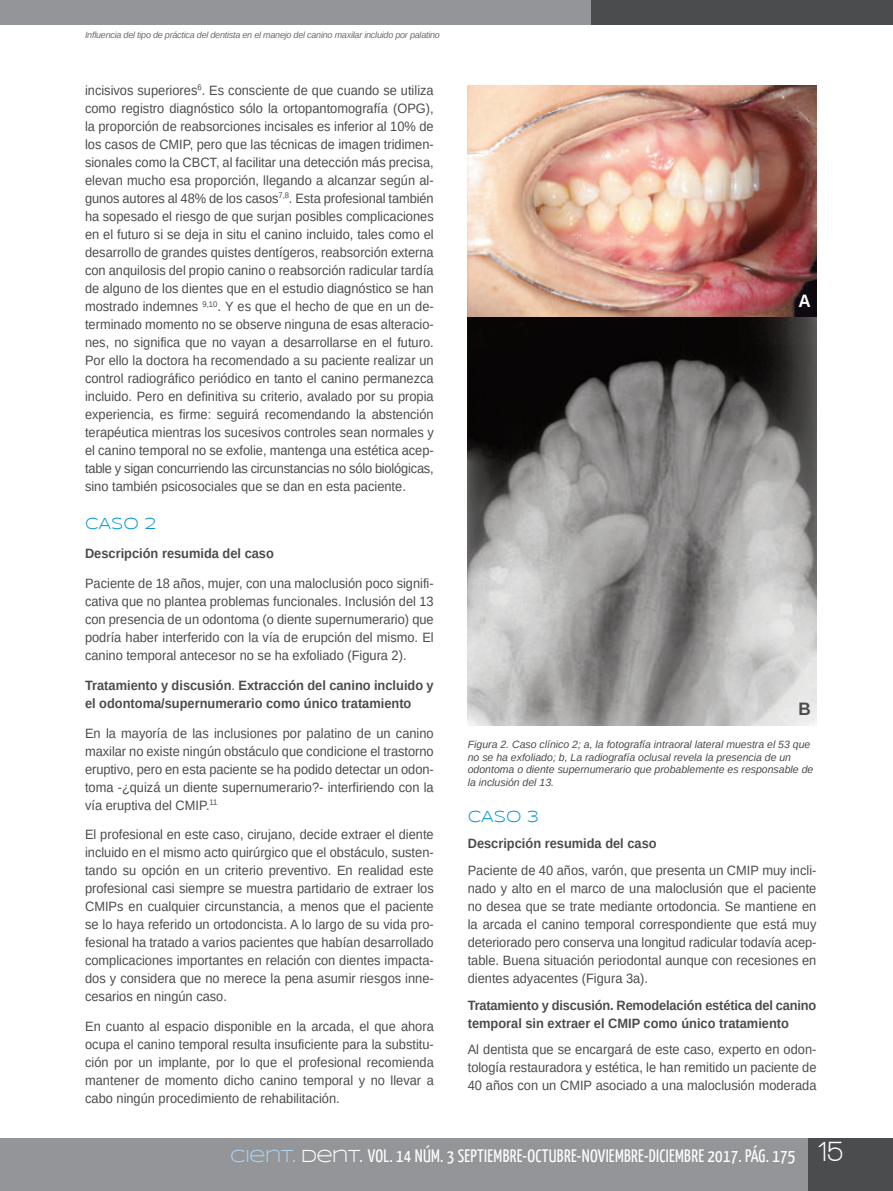
<style>
.page{position:relative;width:893px;height:1191px;background:#fff}
.page>*{position:absolute;margin:0;border:0;box-sizing:border-box;transform-origin:0 0}
.t1{font:700 30px "Walkway";color:#fff;scale:.9 1}
.t2{font:18px "Yanone Kaffeesatz";letter-spacing:.015em;color:#fff}
.t3{font:700 18px "Arimo";color:#fff;scale:.95 1}
.t4{font:700 18px "Arimo";color:#4b4c4d;scale:.95 1}
.t5{font:16.5px "Syncopate";letter-spacing:-.005em;color:#0a98d4;scale:.95 1}
.t6{font:13.5px/18px "Arimo";color:#4b4c4d;text-align:justify;scale:.95 1}
.t7{font:700 13.5px/18px "Arimo";color:#4b4c4d;scale:.95 1}
.t8{font:italic 10.5px/12.6px "Arimo";color:#4b4c4d}
.t9{font:italic 9px "Arimo";letter-spacing:-.025em;color:#6c6d70}
.s1{font-weight:400}
.s2{font-family:"Syncopate";color:#add2ed}
.s3{font-family:"Syncopate"}
</style>
<div class="page">
<div style="left:0;top:1138px;width:893px;height:53px;background:#939598"></div>
<div style="left:0;top:0;width:599px;height:25px;background:#939598"></div>
<div style="left:591px;top:0;width:302px;height:25px;background:#4b4c4d"></div>
<div style="left:808px;top:1138px;width:85px;height:53px;background:#4b4c4d"></div>
<img style="left:468px;top:85px;width:348px;height:233px">
<svg style="left:468px;top:318px;width:348px;height:407px;background:#81807f"></svg>
<p class="t9" style="left:85px;top:30px;width:356px">influencia del tipo de práctica del dentista en el manejo del canino maxilar incluido por palatino</p>
<p class="t6" style="left:85px;top:81px;width:369px">incisivos superiores<sup>6</sup>. Es consciente de que cuando se utiliza como registro diagnóstico sólo la ortopantomografía (OPG), la proporción de reabsorciones incisales es inferior al 10% de los casos de CMIP, pero que las técnicas de imagen tridimen&shy;sionales como la CBCT, al facilitar una detección más precisa, elevan mucho esa proporción, llegando a alcanzar según al&shy;gunos autores al 48% de los casos<sup>7,8</sup>. Esta profesional también ha sopesado el riesgo de que surjan posibles complicaciones en el futuro si se deja in situ el canino incluido, tales como el desarrollo de grandes quistes dentígeros, reabsorción externa con anquilosis del propio canino o reabsorción radicular tardía de alguno de los dientes que en el estudio diagnóstico se han mostrado indemnes <sup>9,10</sup>. y es que el hecho de que en un de&shy;terminado momento no se observe ninguna de esas alteracio&shy;nes, no significa que no vayan a desarrollarse en el futuro.<br>Por ello la doctora ha recomendado a su paciente realizar un control radiográfico periódico en tanto el canino permanezca incluido. Pero en definitiva su criterio, avalado por su propia experiencia, es firme: seguirá recomendando la abstención terapéutica mientras los sucesivos controles sean normales y el canino temporal no se exfolie, mantenga una estética acep&shy;table y sigan concurriendo las circunstancias no sólo biológicas, sino también psicosociales que se dan en esta paciente.</p>
<p class="t5" style="left:85px;top:516px;width:76px">CASO 2</p>
<p class="t7" style="left:85px;top:544px;width:200px">Descripción resumida del caso</p>
<p class="t6" style="left:85px;top:574px;width:369px">Paciente de 18 años, mujer, con una maloclusión poco signifi&shy;cativa que no plantea problemas funcionales. Inclusión del 13 con presencia de un odontoma (o diente supernumerario) que podría haber interferido con la vía de erupción del mismo. El canino temporal antecesor no se ha exfoliado (Figura 2).</p>
<p class="t7" style="left:85px;top:676px;width:369px">Tratamiento y discusión<span class="s1">.</span> Extracción del canino incluido y el odontoma/supernumerario como único tratamiento</p>
<p class="t6" style="left:85px;top:724px;width:369px">En la mayoría de las inclusiones por palatino de un canino maxilar no existe ningún obstáculo que condicione el trastorno eruptivo, pero en esta paciente se ha podido detectar un odon&shy;toma -¿quizá un diente supernumerario?- interfiriendo con la vía eruptiva del CMIP.<sup>11</sup></p>
<p class="t6" style="left:85px;top:825px;width:369px">El profesional en este caso, cirujano, decide extraer el diente incluido en el mismo acto quirúrgico que el obstáculo, susten&shy;tando su opción en un criterio preventivo. En realidad este profesional casi siempre se muestra partidario de extraer los CMIPs en cualquier circunstancia, a menos que el paciente se lo haya referido un ortodoncista. A lo largo de su vida pro&shy;fesional ha tratado a varios pacientes que habían desarrollado complicaciones importantes en relación con dientes impacta&shy;dos y considera que no merece la pena asumir riesgos inne&shy;cesarios en ningún caso.</p>
<p class="t6" style="left:85px;top:1017px;width:369px">En cuanto al espacio disponible en la arcada, el que ahora ocupa el canino temporal resulta insuficiente para la substitu&shy;ción por un implante, por lo que el profesional recomienda mantener de momento dicho canino temporal y no llevar a cabo ningún procedimiento de rehabilitación.</p>
<h2 class="t3" style="left:798px;top:290px;width:14px">A</h2>
<h2 class="t4" style="left:798px;top:699px;width:14px">B</h2>
<p class="t8" style="left:468px;top:738px;width:347px">Figura 2. caso clínico 2; a, la fotografía intraoral lateral muestra el 53 que no se ha exfoliado; b, la radiografía oclusal revela la presencia de un odontoma o diente supernumerario que probablemente es responsable de la inclusión del 13.</p>
<p class="t5" style="left:468px;top:809px;width:76px">CASO 3</p>
<p class="t7" style="left:468px;top:834px;width:200px">Descripción resumida del caso</p>
<p class="t6" style="left:468px;top:861px;width:369px">Paciente de 40 años, varón, que presenta un CMIP muy incli&shy;nado y alto en el marco de una maloclusión que el paciente no desea que se trate mediante ortodoncia. Se mantiene en la arcada el canino temporal correspondiente que está muy deteriorado pero conserva una longitud radicular todavía acep&shy;table. Buena situación periodontal aunque con recesiones en dientes adyacentes (Figura 3a).</p>
<p class="t7" style="left:468px;top:995px;width:369px">Tratamiento y discusión. Remodelación estética del canino temporal sin extraer el CMIP como único tratamiento</p>
<p class="t6" style="left:468px;top:1040px;width:369px">Al dentista que se encargará de este caso, experto en odon&shy;tología restauradora y estética, le han remitido un paciente de 40 años con un CMIP asociado a una maloclusión moderada</p>
<h2 class="t2" style="left:230px;top:1144px;width:567px"><span class="s2">CIENT.</span> <span class="s3">DENT.</span> VOL. 14 NÚM. 3 SEPTIEMBRE-OCTUBRE-NOVIEMBRE-DICIEMBRE 2017. PÁG. 175</h2>
<h1 class="t1" style="left:816px;top:1134px;width:31px">15</h1>
</div>
